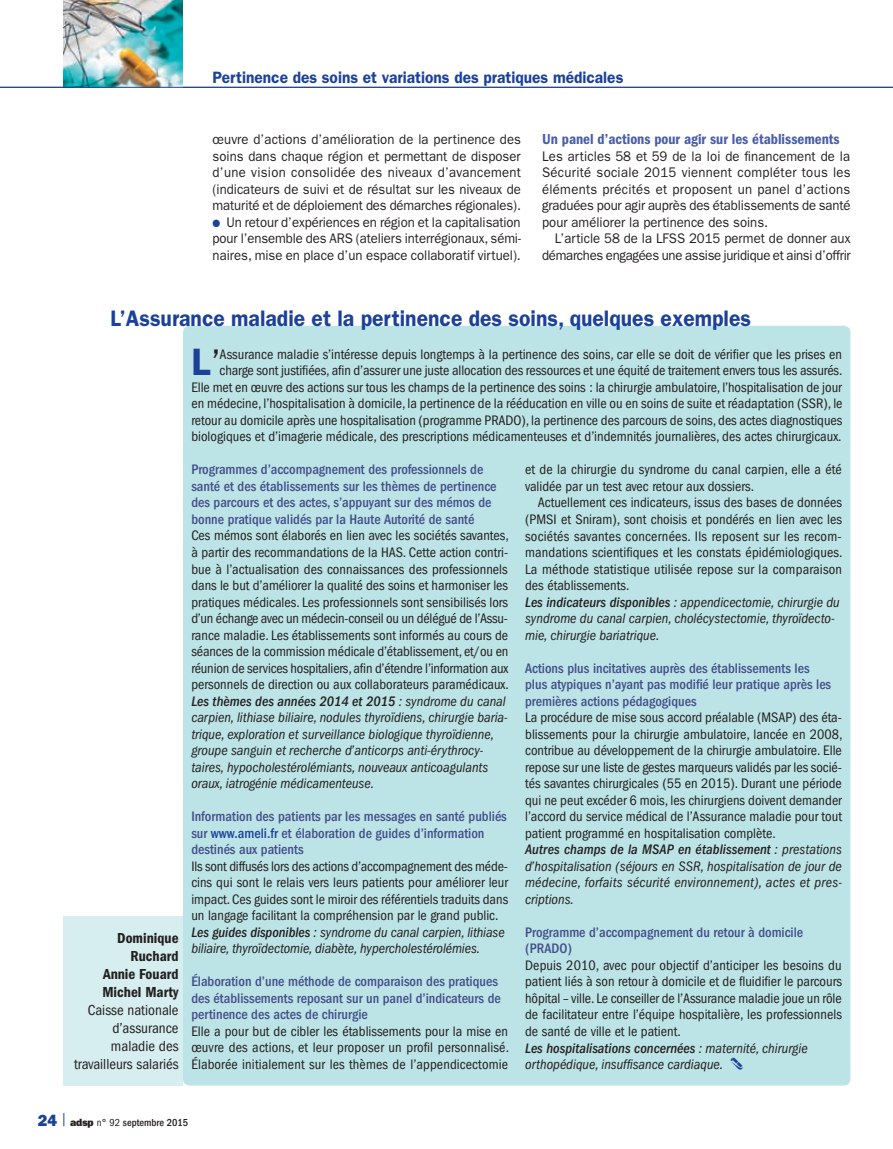
<style>
.page{position:relative;width:893px;height:1149px;background:#fff}
.page>*{position:absolute;margin:0;border:0;box-sizing:border-box;transform-origin:0 0}
.t1{font:600 38.25px "ITC Franklin Gothic Std";color:#1b4299}
.t2{font:600 22.5px "ITC Franklin Gothic Std";color:#1b4299;scale:.94 1}
.t3{font:600 16.5px "ITC Franklin Gothic Std";color:#1b4299;scale:.94 1}
.t4{font:condensed 15px/18px "ITC Franklin Gothic Std";color:#231f20;text-align:right}
.t5{font:15px "ITC Franklin Gothic Std Dm Cd";color:#495da8}
.t6{font:15px/18px "ITC Franklin Gothic Std Dm Cd";color:#231f20;text-align:right}
.t7{font:condensed 14.25px/16.5px "ITC Franklin Gothic Std";color:#231f20}
.t8{font:500 condensed 14.25px/16.5px "ITC Franklin Gothic Std";color:#424e8a}
.t9{font:13.95px/16.5px "ITC Franklin Gothic Std";letter-spacing:-.01em;color:#231f20;text-align:justify;scale:.94 1}
.t10{font:500 condensed 10.5px "ITC Franklin Gothic Std";color:#231f20}
.s1{color:#1b4299}
.s2{font-weight:400;font-stretch:condensed;color:#231f20}
.s3{font-weight:500;font-style:italic}
.s4{font-style:italic}
.s5{font-family:"Ph Fpictos";font-weight:600;font-stretch:normal;font-size:15px;color:#1b4299}
.s6{font-family:"ITC Franklin Gothic Std Hvy";font-weight:400;font-stretch:normal;font-size:16.2px;color:#1b4299}
.s7{font-family:"ITC Franklin Gothic Std Hvy";font-weight:400;font-stretch:normal}
.s8{font-weight:400}
</style>
<div class="page">
<svg style="left:64px;top:1113px;width:1px;height:12px"></svg>
<img style="left:64px;top:0;width:119px;height:87px">
<hr style="left:0;top:87px;width:893px;height:1px;background:#1b4299">
<div style="left:183px;top:325px;width:667px;height:760px;background:#bce3e5;border-radius:7px"></div>
<div style="left:64px;top:915px;width:119px;height:170px;background:#d6eeef"></div>
<p class="t3" style="left:213px;top:68px;width:439px">Pertinence des soins et variations des pratiques médicales</p>
<p class="t9" style="left:213px;top:131px;width:330px">œuvre d’actions d’amélioration de la pertinence des soins dans chaque région et permettant de disposer d’une vision consolidée des niveaux d’avancement (indicateurs de suivi et de résultat sur les niveaux de maturité et de déploiement des démarches régionales).</p>
<p class="t9" style="left:213px;top:214px;width:329px"><span class="s1">●</span> Un retour d’expériences en région et la capitalisation pour l’ensemble des ARS (ateliers interrégionaux, sémi&shy;naires, mise en place d’un espace collaboratif virtuel).</p>
<p class="t5" style="left:542px;top:130px;width:299px">Un panel d’actions pour agir sur les établissements</p>
<p class="t9" style="left:542px;top:148px;width:330px">Les articles 58 et 59 de la loi de financement de la Sécurité sociale 2015 viennent compléter tous les éléments précités et proposent un panel d’actions graduées pour agir auprès des établissements de santé pour améliorer la pertinence des soins.</p>
<p class="t9" style="left:542px;top:230px;width:330px;text-align:right">L’article 58 de la LFSS 2015 permet de donner aux démarches engagées une assise juridique et ainsi d’offrir</p>
<h2 class="t2" style="left:111px;top:304px;width:683px">L’Assurance maladie et la pertinence des soins, quelques exemples</h2>
<h1 class="t1" style="left:191px;top:339px;width:30px">L<span class="s2">’</span></h1>
<p class="t7" style="left:191px;top:346px;width:653px;text-align:right">Assurance maladie s’intéresse depuis longtemps à la pertinence des soins, car elle se doit de vérifier que les prises en charge sont justifiées, afin d’assurer une juste allocation des ressources et une équité de traitement envers tous les assurés.<br>Elle met en œuvre des actions sur tous les champs de la pertinence des soins : la chirurgie ambulatoire, l’hospitalisation de jour en médecine, l’hospitalisation à domicile, la pertinence de la rééducation en ville ou en soins de suite et réadaptation (SSR), le retour au domicile après une hospitalisation (programme PRADO), la pertinence des parcours de soins, des actes diagnostiques biologiques et d’imagerie médicale, des prescriptions médicamenteuses et d’indemnités journalières, des actes chirurgicaux.</p>
<p class="t8" style="left:191px;top:461px;width:307px">Programmes d’accompagnement des professionnels de santé et des établissements sur les thèmes de pertinence des parcours et des actes, s’appuyant sur des mémos de bonne pratique validés par la Haute Autorité de santé</p>
<p class="t7" style="left:191px;top:527px;width:319px">Ces mémos sont élaborés en lien avec les sociétés savantes, à partir des recommandations de la HAS. Cette action contri&shy;bue à l’actualisation des connaissances des professionnels dans le but d’améliorer la qualité des soins et harmoniser les pratiques médicales. Les professionnels sont sensibilisés lors d’un échange avec un médecin-conseil ou un délégué de l’Assu&shy;rance maladie. Les établissements sont informés au cours de séances de la commission médicale d’établissement, et/ou en réunion de services hospitaliers, afin d’étendre l’information aux personnels de direction ou aux collaborateurs paramédicaux.<br><span class="s3">Les thèmes des années 2014 et 2015</span> <span class="s4">: syndrome du canal carpien, lithiase biliaire, nodules thyroïdiens, chirurgie baria‑ trique, exploration et surveillance biologique thyroïdienne, groupe sanguin et recherche d’anticorps anti-érythrocy‑ taires, hypocholestérolémiants, nouveaux anticoagulants oraux, iatrogénie médicamenteuse.</span></p>
<p class="t8" style="left:191px;top:808px;width:317px">Information des patients par les messages en santé publiés sur <span class="s1">www.ameli.fr</span> et élaboration de guides d’information destinés aux patients</p>
<p class="t7" style="left:191px;top:857px;width:318px">Ils sont diffusés lors des actions d’accompagnement des méde&shy;cins qui sont le relais vers leurs patients pour améliorer leur impact. Ces guides sont le miroir des référentiels traduits dans un langage facilitant la compréhension par le grand public.<br><span class="s3">Les guides disponibles</span> <span class="s4">: syndrome du canal carpien, lithiase biliaire, thyroïdectomie, diabète, hypercholestérolémies.</span></p>
<p class="t8" style="left:191px;top:973px;width:311px">Élaboration d’une méthode de comparaison des pratiques des établissements reposant sur un panel d’indicateurs de pertinence des actes de chirurgie</p>
<p class="t7" style="left:191px;top:1022px;width:319px;text-align:justify">Elle a pour but de cibler les établissements pour la mise en œuvre des actions, et leur proposer un profil personnalisé.<br>Élaborée initialement sur les thèmes de l’appendicectomie</p>
<p class="t7" style="left:525px;top:461px;width:318px">et de la chirurgie du syndrome du canal carpien, elle a été validée par un test avec retour aux dossiers.</p>
<p class="t7" style="left:525px;top:494px;width:319px;text-indent:13px">Actuellement ces indicateurs, issus des bases de données (PMSI et Sniram), sont choisis et pondérés en lien avec les sociétés savantes concernées. Ils reposent sur les recom&shy;mandations scientifiques et les constats épidémiologiques.<br>La méthode statistique utilisée repose sur la comparaison des établissements.<br><span class="s3">Les indicateurs disponibles</span> <span class="s4">: appendicectomie, chirurgie du syndrome du canal carpien, cholécystectomie, thyroïdecto‑ mie, chirurgie bariatrique.</span></p>
<p class="t8" style="left:525px;top:659px;width:308px">Actions plus incitatives auprès des établissements les plus atypiques n’ayant pas modifié leur pratique après les premières actions pédagogiques</p>
<p class="t7" style="left:525px;top:709px;width:319px">La procédure de mise sous accord préalable (MSAP) des éta&shy;blissements pour la chirurgie ambulatoire, lancée en 2008, contribue au développement de la chirurgie ambulatoire. Elle repose sur une liste de gestes marqueurs validés par les socié&shy;tés savantes chirurgicales (55 en 2015). Durant une période qui ne peut excéder 6 mois, les chirurgiens doivent demander l’accord du service médical de l’Assurance maladie pour tout patient programmé en hospitalisation complète.<br><span class="s3">Autres champs de la MSAP en établissement</span> <span class="s4">: prestations d’hospitalisation (séjours en SSR, hospitalisation de jour de médecine, forfaits sécurité environnement), actes et pres‑ criptions.</span></p>
<p class="t8" style="left:525px;top:923px;width:280px">Programme d’accompagnement du retour à domicile (PRADO)</p>
<p class="t7" style="left:525px;top:956px;width:318px">Depuis 2010, avec pour objectif d’anticiper les besoins du patient liés à son retour à domicile et de fluidifier le parcours hôpital – ville. Le conseiller de l’Assurance maladie joue un rôle de facilitateur entre l’équipe hospitalière, les professionnels de santé de ville et le patient.<br><span class="s3">Les hospitalisations concernées</span> <span class="s4">: maternité, chirurgie orthopédique, insuffisance cardiaque.</span> <span class="s5">|</span></p>
<p class="t6" style="left:102px;top:928px;width:78px">Dominique<br>Ruchard<br>Annie Fouard<br>Michel Marty</p>
<p class="t4" style="left:74px;top:1000px;width:106px">Caisse nationale d’assurance maladie des travailleurs salariés</p>
<p class="t10" style="left:38px;top:1115px;width:152px"><span class="s6">24</span> <span class="s7">adsp</span> <span class="s8">n° 92</span> septembre 2015</p>
</div>
